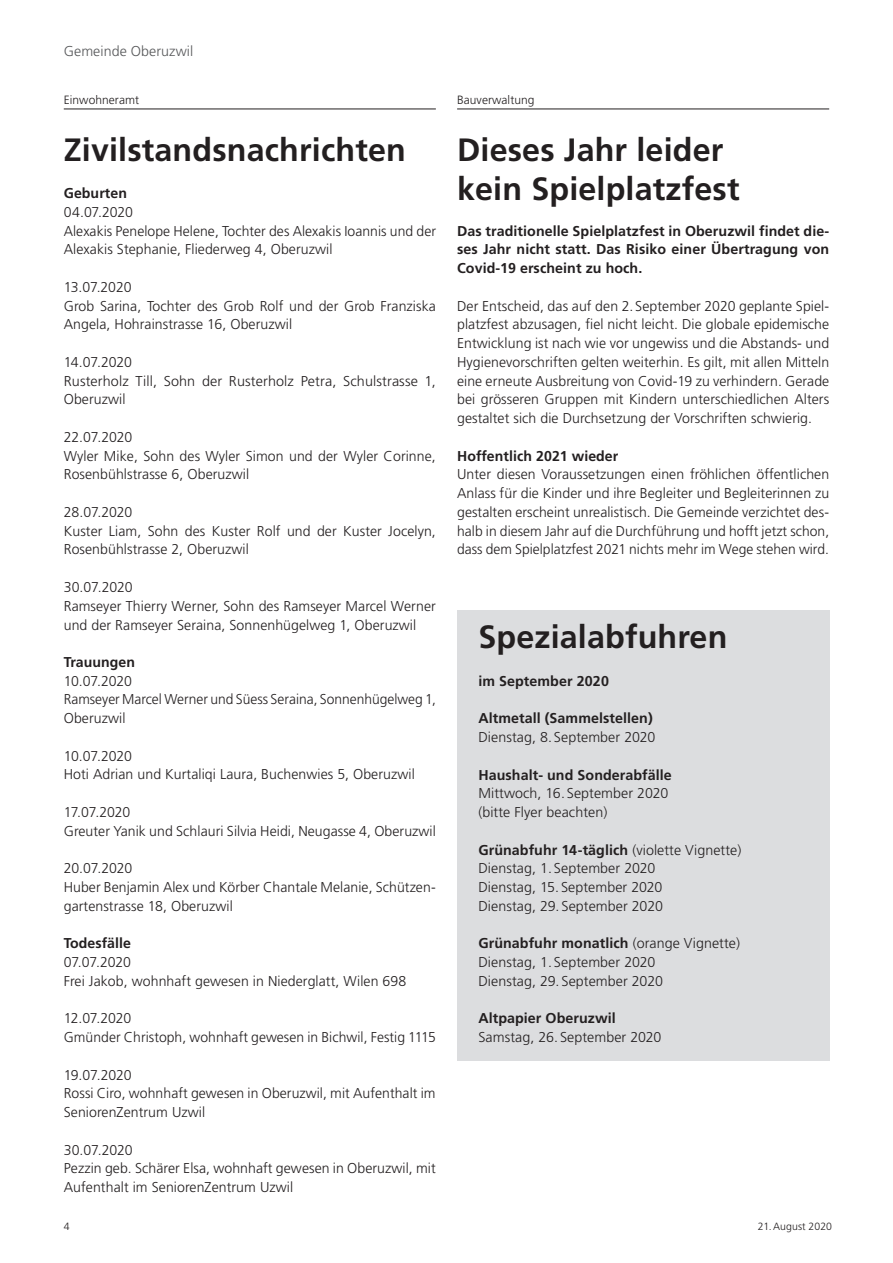
<style>
.page{position:relative;width:893px;height:1263px;background:#fff}
.page>*{position:absolute;margin:0;border:0;box-sizing:border-box;transform-origin:0 0}
.t1{font:700 32.25px/39px "Frutiger LT Std";letter-spacing:.005em;color:#231f20}
.t2{font:300 14.25px/18.8px "Frutiger LT Std";letter-spacing:.005em;color:#231f20}
.t3{font:700 14.25px/18.8px "Frutiger LT Std";letter-spacing:.005em;color:#231f20;text-align:justify}
.t4{font:300 14.25px "Frutiger LT Std";letter-spacing:.005em;color:#57585a}
.t5{font:300 12px "Frutiger LT Std";letter-spacing:.005em;color:#231f20}
.t6{font:300 10.5px "Frutiger LT Std";letter-spacing:.005em;color:#231f20}
.s1{font-weight:700}
</style>
<div class="page">
<hr style="left:64px;top:109px;width:372px;height:1px;background:#231f20">
<hr style="left:457px;top:109px;width:372px;height:1px;background:#231f20">
<div style="left:457px;top:611px;width:372px;height:450px;background:#dcdddf"></div>
<p class="t4" style="left:64px;top:43px;width:131px">Gemeinde Oberuzwil</p>
<p class="t5" style="left:64px;top:93px;width:77px">Einwohneramt</p>
<h1 class="t1" style="left:64px;top:130px;width:344px">Zivilstandsnachrichten</h1>
<p class="t3" style="left:64px;top:184px;width:65px">Geburten</p>
<p class="t2" style="left:64px;top:203px;width:374px">04.07.2020<br>Alexakis Penelope Helene, Tochter des Alexakis Ioannis und der<br>Alexakis Stephanie, Fliederweg 4, Oberuzwil</p>
<p class="t2" style="left:64px;top:278px;width:374px">13.07.2020<br>Grob Sarina, Tochter des Grob Rolf und der Grob Franziska<br>Angela, Hohrainstrasse 16, Oberuzwil</p>
<p class="t2" style="left:64px;top:353px;width:374px">14.07.2020<br>Rusterholz Till, Sohn der Rusterholz Petra, Schulstrasse 1,<br>Oberuzwil</p>
<p class="t2" style="left:64px;top:428px;width:374px">22.07.2020<br>Wyler Mike, Sohn des Wyler Simon und der Wyler Corinne,<br>Rosenbühlstrasse 6, Oberuzwil</p>
<p class="t2" style="left:64px;top:503px;width:374px">28.07.2020<br>Kuster Liam, Sohn des Kuster Rolf und der Kuster Jocelyn,<br>Rosenbühlstrasse 2, Oberuzwil</p>
<p class="t2" style="left:64px;top:578px;width:374px">30.07.2020<br>Ramseyer Thierry Werner, Sohn des Ramseyer Marcel Werner und der Ramseyer Seraina, Sonnenhügelweg 1, Oberuzwil</p>
<p class="t3" style="left:64px;top:653px;width:73px">Trauungen</p>
<p class="t2" style="left:64px;top:672px;width:374px">10.07.2020<br>Ramseyer Marcel Werner und Süess Seraina, Sonnenhügelweg 1,<br>Oberuzwil</p>
<p class="t2" style="left:64px;top:747px;width:352px">10.07.2020<br>Hoti Adrian und Kurtaliqi Laura, Buchenwies 5, Oberuzwil</p>
<p class="t2" style="left:64px;top:803px;width:374px">17.07.2020<br>Greuter Yanik und Schlauri Silvia Heidi, Neugasse 4, Oberuzwil</p>
<p class="t2" style="left:64px;top:859px;width:374px">20.07.2020<br>Huber Benjamin Alex und Körber Chantale Melanie, Schützen&shy;gartenstrasse 18, Oberuzwil</p>
<p class="t3" style="left:64px;top:934px;width:69px">Todesfälle</p>
<p class="t2" style="left:64px;top:953px;width:344px">07.07.2020<br>Frei Jakob, wohnhaft gewesen in Niederglatt, Wilen 698</p>
<p class="t2" style="left:64px;top:1009px;width:374px">12.07.2020<br>Gmünder Christoph, wohnhaft gewesen in Bichwil, Festig 1115</p>
<p class="t2" style="left:64px;top:1065px;width:373px">19.07.2020<br>Rossi Ciro, wohnhaft gewesen in Oberuzwil, mit Aufenthalt im<br>SeniorenZentrum Uzwil</p>
<p class="t2" style="left:64px;top:1140px;width:374px">30.07.2020<br>Pezzin geb. Schärer Elsa, wohnhaft gewesen in Oberuzwil, mit<br>Aufenthalt im SeniorenZentrum Uzwil</p>
<p class="t5" style="left:457px;top:93px;width:79px">Bauverwaltung</p>
<h1 class="t1" style="left:457px;top:130px;width:284px">Dieses Jahr leider kein Spielplatzfest</h1>
<p class="t3" style="left:457px;top:221px;width:374px">Das traditionelle Spielplatzfest in Oberuzwil findet die&shy;ses Jahr nicht statt. Das Risiko einer Übertragung von Covid-19 erscheint zu hoch.</p>
<p class="t2" style="left:457px;top:297px;width:374px;text-align:justify">Der Entscheid, das auf den 2. September 2020 geplante Spiel&shy;platzfest abzusagen, fiel nicht leicht. Die globale epidemische Entwicklung ist nach wie vor ungewiss und die Abstands- und Hygienevorschriften gelten weiterhin. Es gilt, mit allen Mitteln eine erneute Ausbreitung von Covid-19 zu verhindern. Gerade bei grösseren Gruppen mit Kindern unterschiedlichen Alters gestaltet sich die Durchsetzung der Vorschriften schwierig.</p>
<p class="t3" style="left:457px;top:446px;width:163px">Hoffentlich 2021 wieder</p>
<p class="t2" style="left:457px;top:465px;width:374px;text-align:justify">Unter diesen Voraussetzungen einen fröhlichen öffentlichen Anlass für die Kinder und ihre Begleiter und Begleiterinnen zu gestalten erscheint unrealistisch. Die Gemeinde verzichtet des&shy;halb in diesem Jahr auf die Durchführung und hofft jetzt schon, dass dem Spielplatzfest 2021 nichts mehr im Wege stehen wird.</p>
<h1 class="t1" style="left:478px;top:618px;width:251px">Spezialabfuhren</h1>
<p class="t3" style="left:478px;top:671px;width:132px">im September 2020</p>
<p class="t3" style="left:478px;top:709px;width:176px">Altmetall (Sammelstellen)</p>
<p class="t2" style="left:478px;top:728px;width:179px">Dienstag, 8. September 2020</p>
<p class="t3" style="left:478px;top:765px;width:195px">Haushalt- und Sonderabfälle</p>
<p class="t2" style="left:478px;top:784px;width:192px">Mittwoch, 16. September 2020 (bitte Flyer beachten)</p>
<p class="t2" style="left:478px;top:840px;width:264px"><span class="s1">Grünabfuhr 14-täglich</span> (violette Vignette)<br>Dienstag, 1. September 2020<br>Dienstag, 15. September 2020<br>Dienstag, 29. September 2020</p>
<p class="t2" style="left:478px;top:934px;width:263px"><span class="s1">Grünabfuhr monatlich</span> (orange Vignette)<br>Dienstag, 1. September 2020<br>Dienstag, 29. September 2020</p>
<p class="t3" style="left:478px;top:1009px;width:139px">Altpapier Oberuzwil</p>
<p class="t2" style="left:478px;top:1028px;width:185px">Samstag, 26. September 2020</p>
<p class="t6" style="left:64px;top:1220px;width:7px">4</p>
<p class="t6" style="left:758px;top:1220px;width:76px">21.August 2020</p>
</div>
